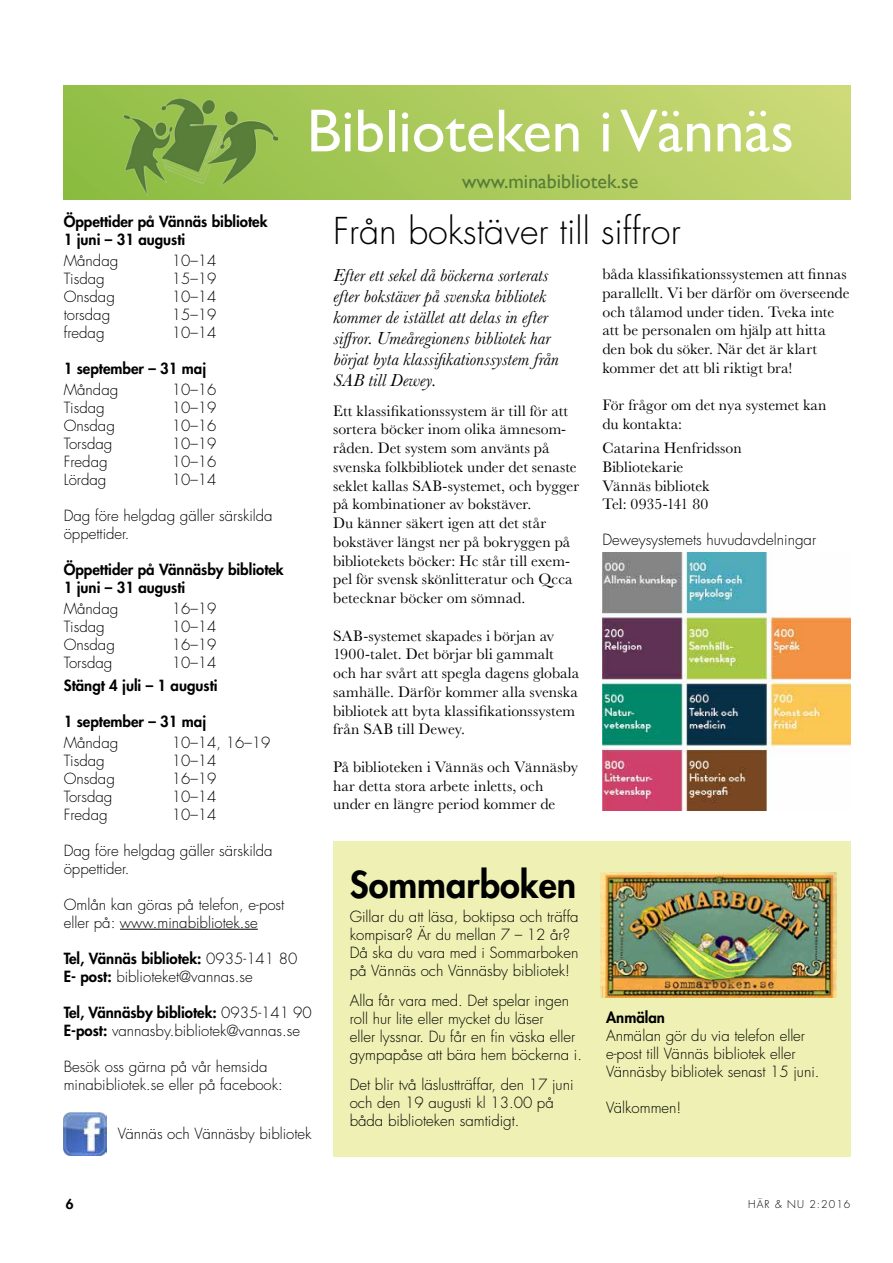
<style>
.page{position:relative;width:893px;height:1263px;background:#fff}
.page>*{position:absolute;margin:0;border:0;box-sizing:border-box;transform-origin:0 0}
.t1{font:61.05px "Gill Sans";color:#fff}
.t2{font:300 36px "Futura Std";color:#000}
.t3{font:800 36px "Futura Std";color:#000}
.t4{font:19.95px "Gill Sans";color:#587d38}
.t5{font:italic 18px/21px "Baskerville MT Std";letter-spacing:.01em;color:#000}
.t6{font:15.75px/18.8px "Baskerville MT Std";letter-spacing:.005em;color:#000}
.t7{font:300 15px/18px "Futura Std";color:#000}
.t8{font:800 15px/18px "Futura Std";color:#000}
.t9{font:800 13.5px "Futura Std";color:#000}
.t10{font:300 10.5px "Futura Std";letter-spacing:.1em;color:#000}
.s1{font-weight:800}
</style>
<div class="page">
<div style="left:333px;top:841px;width:517px;height:316px;background:#eef1b3"></div>
<div style="left:64px;top:85px;width:786px;height:115px;background:linear-gradient(to right,#90be46,#c8d875)"></div>
<img style="left:115px;top:99px;width:162px;height:100px">
<hr style="left:120px;top:929px;width:138px;height:1px;background:#000">
<img style="left:64px;top:1113px;width:42px;height:42px">
<img style="left:601px;top:873px;width:236px;height:125px">
<img style="left:602px;top:552px;width:248px;height:258px">
<h1 class="t1" style="left:307px;top:95px;width:489px">Biblioteken i Vännäs</h1>
<h3 class="t4" style="left:462px;top:170px;width:178px">www.minabibliotek.se</h3>
<p class="t8" style="left:64px;top:213px;width:205px">Öppettider på Vännäs bibliotek<br>1 juni – 31 augusti</p>
<p class="t7" style="left:64px;top:252px;width:56px">Måndag</p>
<p class="t7" style="left:172px;top:252px;width:46px">10–14</p>
<p class="t7" style="left:64px;top:270px;width:42px">Tisdag</p>
<p class="t7" style="left:172px;top:270px;width:46px">15–19</p>
<p class="t7" style="left:64px;top:288px;width:53px">Onsdag</p>
<p class="t7" style="left:172px;top:288px;width:46px">10–14</p>
<p class="t7" style="left:64px;top:306px;width:48px">torsdag</p>
<p class="t7" style="left:172px;top:306px;width:46px">15–19</p>
<p class="t7" style="left:64px;top:324px;width:42px">fredag</p>
<p class="t7" style="left:172px;top:324px;width:46px">10–14</p>
<p class="t8" style="left:64px;top:360px;width:144px">1 september – 31 maj</p>
<p class="t7" style="left:64px;top:381px;width:56px">Måndag</p>
<p class="t7" style="left:172px;top:381px;width:46px">10–16</p>
<p class="t7" style="left:64px;top:399px;width:42px">Tisdag</p>
<p class="t7" style="left:172px;top:399px;width:46px">10–19</p>
<p class="t7" style="left:64px;top:417px;width:53px">Onsdag</p>
<p class="t7" style="left:172px;top:417px;width:46px">10–16</p>
<p class="t7" style="left:64px;top:435px;width:50px">Torsdag</p>
<p class="t7" style="left:172px;top:435px;width:46px">10–19</p>
<p class="t7" style="left:64px;top:453px;width:45px">Fredag</p>
<p class="t7" style="left:172px;top:453px;width:46px">10–16</p>
<p class="t7" style="left:64px;top:471px;width:44px">Lördag</p>
<p class="t7" style="left:172px;top:471px;width:46px">10–14</p>
<p class="t7" style="left:64px;top:507px;width:210px">Dag före helgdag gäller särskilda öppettider.</p>
<p class="t8" style="left:64px;top:561px;width:222px">Öppettider på Vännäsby bibliotek<br>1 juni – 31 augusti</p>
<p class="t7" style="left:64px;top:600px;width:56px">Måndag</p>
<p class="t7" style="left:172px;top:600px;width:46px">16–19</p>
<p class="t7" style="left:64px;top:618px;width:42px">Tisdag</p>
<p class="t7" style="left:172px;top:618px;width:46px">10–14</p>
<p class="t7" style="left:64px;top:636px;width:53px">Onsdag</p>
<p class="t7" style="left:172px;top:636px;width:46px">16–19</p>
<p class="t7" style="left:64px;top:654px;width:50px">Torsdag</p>
<p class="t7" style="left:172px;top:654px;width:46px">10–14</p>
<p class="t8" style="left:64px;top:676px;width:155px">Stängt 4 juli – 1 augusti</p>
<p class="t8" style="left:64px;top:712px;width:144px">1 september – 31 maj</p>
<p class="t7" style="left:64px;top:734px;width:56px">Måndag</p>
<p class="t7" style="left:172px;top:734px;width:100px">10–14, 16–19</p>
<p class="t7" style="left:64px;top:752px;width:42px">Tisdag</p>
<p class="t7" style="left:172px;top:752px;width:46px">10–14</p>
<p class="t7" style="left:64px;top:770px;width:53px">Onsdag</p>
<p class="t7" style="left:172px;top:770px;width:46px">16–19</p>
<p class="t7" style="left:64px;top:788px;width:50px">Torsdag</p>
<p class="t7" style="left:172px;top:788px;width:46px">10–14</p>
<p class="t7" style="left:64px;top:806px;width:45px">Fredag</p>
<p class="t7" style="left:172px;top:806px;width:46px">10–14</p>
<p class="t7" style="left:64px;top:842px;width:210px">Dag före helgdag gäller särskilda öppettider.</p>
<p class="t7" style="left:64px;top:896px;width:222px">Omlån kan göras på telefon, e-post eller på: www.minabibliotek.se</p>
<p class="t7" style="left:64px;top:950px;width:235px"><span class="s1">Tel, Vännäs bibliotek:</span> 0935-141 80<br><span class="s1">E- post:</span> biblioteket@vannas.se</p>
<p class="t7" style="left:64px;top:1004px;width:250px"><span class="s1">Tel, Vännäsby bibliotek:</span> 0935-141 90<br><span class="s1">E-post:</span> vannasby.bibliotek@vannas.se</p>
<p class="t7" style="left:64px;top:1058px;width:221px">Besök oss gärna på vår hemsida minabibliotek.se eller på facebook:</p>
<p class="t7" style="left:118px;top:1125px;width:195px">Vännäs och Vännäsby bibliotek</p>
<h2 class="t2" style="left:333px;top:209px;width:349px">Från bokstäver till siffror</h2>
<p class="t6" style="left:602px;top:265px;width:249px">båda klassifikationssystemen att finnas parallellt. Vi ber därför om överseende och tålamod under tiden. Tveka inte att be personalen om hjälp att hitta den bok du söker. När det är klart kommer det att bli riktigt bra!</p>
<p class="t6" style="left:602px;top:396px;width:226px">För frågor om det nya systemet kan du kontakta:</p>
<p class="t6" style="left:602px;top:439px;width:141px">Catarina Henfridsson<br>Bibliotekarie<br>Vännäs bibliotek<br>Tel: 0935-141 80</p>
<p class="t7" style="left:602px;top:531px;width:215px">Deweysystemets huvudavdelningar</p>
<p class="t5" style="left:333px;top:264px;width:227px">Efter ett sekel då böckerna sorterats efter bokstäver på svenska bibliotek kommer de istället att delas in efter siffror. Umeåregionens bibliotek har börjat byta klassifikationssystem från SAB till Dewey.</p>
<p class="t6" style="left:333px;top:401px;width:247px">Ett klassifikationssystem är till för att sortera böcker inom olika ämnesom&shy;råden. Det system som använts på svenska folkbibliotek under det senaste seklet kallas SAB-systemet, och bygger på kombinationer av bokstäver.<br>Du känner säkert igen att det står bokstäver längst ner på bokryggen på bibliotekets böcker: Hc står till exem&shy;pel för svensk skönlitteratur och Qcca betecknar böcker om sömnad.</p>
<p class="t6" style="left:333px;top:626px;width:248px">SAB-systemet skapades i början av 1900-talet. Det börjar bli gammalt och har svårt att spegla dagens globala samhälle. Därför kommer alla svenska bibliotek att byta klassifikationssystem från SAB till Dewey.</p>
<p class="t6" style="left:333px;top:757px;width:246px">På biblioteken i Vännäs och Vännäsby har detta stora arbete inletts, och under en längre period kommer de</p>
<h2 class="t3" style="left:350px;top:862px;width:228px">Sommarboken</h2>
<p class="t7" style="left:350px;top:908px;width:230px">Gillar du att läsa, boktipsa och träffa kompisar? Är du mellan 7 – 12 år?<br>Då ska du vara med i Sommarboken på Vännäs och Vännäsby bibliotek!</p>
<p class="t7" style="left:350px;top:992px;width:234px">Alla får vara med. Det spelar ingen roll hur lite eller mycket du läser<br>eller lyssnar. Du får en fin väska eller gympapåse att bära hem böckerna i.</p>
<p class="t7" style="left:350px;top:1076px;width:225px">Det blir två läslustträffar, den 17 juni och den 19 augusti kl 13.00 på båda biblioteken samtidigt.</p>
<p class="t8" style="left:606px;top:1009px;width:60px">Anmälan</p>
<p class="t7" style="left:606px;top:1027px;width:215px">Anmälan gör du via telefon eller e-post till Vännäs bibliotek eller<br>Vännäsby bibliotek senast 15 juni.</p>
<p class="t7" style="left:606px;top:1099px;width:77px">Välkommen!</p>
<p class="t9" style="left:66px;top:1195px;width:9px">6</p>
<p class="t10" style="left:748px;top:1198px;width:104px">Här &amp; nu 2:2016</p>
</div>
